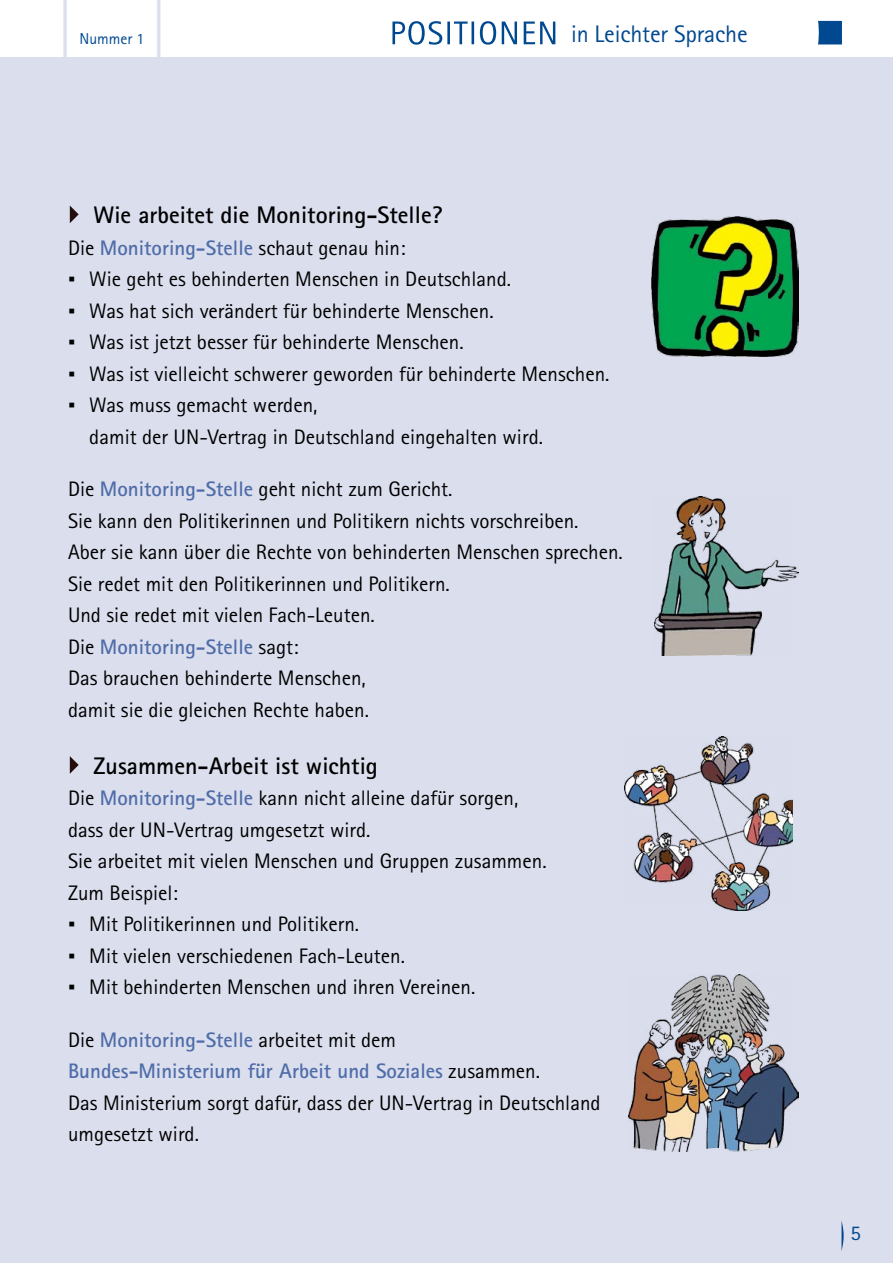
<style>
.page{position:relative;width:893px;height:1263px;background:#fff}
.page>*{position:absolute;margin:0;border:0;box-sizing:border-box;transform-origin:0 0}
.t1{font:86.7px "Rotis Sans Serif Std";color:#dbdeed;scale:.55 1}
.t2{font:700 24px "Rotis Sans Serif Std";color:#000}
.t3{font:24px "Rotis Sans Serif Std";letter-spacing:-.005em;color:#004990}
.t4{font:21px/31.5px "Rotis Sans Serif Std";color:#000}
.t5{font:700 21px "Rotis Sans Serif Std";color:#4f6da9}
.t6{font:21px "Rotis Sans Serif Std";color:#004990}
.t7{font:15.75px "Rotis Sans Serif Std";color:#004990}
.s1{font-weight:700;color:#4f6da9}
.s2{font-family:"Arial"}
.s3{font-weight:400;color:#000}
</style>
<div class="page">
<div style="left:0;top:58px;width:893px;height:1205px;background:#dbdeed"></div>
<svg style="left:818px;top:21px;width:24px;height:23px"></svg>
<svg style="left:841px;top:1221px;width:3px;height:30px"></svg>
<svg style="left:392px;top:21px;width:163px;height:24px"></svg>
<svg style="left:70px;top:206px;width:9px;height:17px"></svg>
<svg style="left:70px;top:756px;width:9px;height:18px"></svg>
<img style="left:652px;top:216px;width:146px;height:140px">
<img style="left:629px;top:974px;width:169px;height:178px">
<img style="left:655px;top:496px;width:143px;height:159px">
<img style="left:625px;top:737px;width:167px;height:173px">
<h1 class="t1" style="left:59px;top:-32px;width:24px">|</h1>
<p class="t7" style="left:79px;top:29px;width:67px">Nummer 1</p>
<h1 class="t1" style="left:153px;top:-32px;width:24px">|</h1>
<p class="t3" style="left:571px;top:20px;width:178px">in Leichter Sprache</p>
<h3 class="t2" style="left:94px;top:200px;width:350px">Wie arbeitet die Monitoring-Stelle?</h3>
<p class="t4" style="left:68px;top:232px;width:339px">Die <span class="s1">Monitoring-Stelle</span> schaut genau hin:</p>
<p class="t4" style="left:68px;top:263px;width:445px"><span class="s2">▪</span> Wie geht es behinderten Menschen in Deutschland.</p>
<p class="t4" style="left:68px;top:295px;width:427px"><span class="s2">▪</span> Was hat sich verändert für behinderte Menschen.</p>
<p class="t4" style="left:68px;top:326px;width:397px"><span class="s2">▪</span> Was ist jetzt besser für behinderte Menschen.</p>
<p class="t4" style="left:68px;top:358px;width:543px"><span class="s2">▪</span> Was ist vielleicht schwerer geworden für behinderte Menschen.</p>
<p class="t4" style="left:89px;top:389px;width:455px;text-indent:-21px"><span class="s2">▪</span> Was muss gemacht werden,<br>damit der UN-Vertrag in Deutschland eingehalten wird.</p>
<p class="t4" style="left:68px;top:473px;width:386px">Die <span class="s1">Monitoring-Stelle</span> geht nicht zum Gericht.</p>
<p class="t4" style="left:68px;top:505px;width:512px">Sie kann den Politikerinnen und Politikern nichts vorschreiben.</p>
<p class="t4" style="left:68px;top:536px;width:556px">Aber sie kann über die Rechte von behinderten Menschen sprechen.</p>
<p class="t4" style="left:68px;top:568px;width:383px">Sie redet mit den Politikerinnen und Politikern.</p>
<p class="t4" style="left:68px;top:599px;width:308px">Und sie redet mit vielen Fach-Leuten.</p>
<p class="t5" style="left:68px;top:633px;width:232px"><span class="s3">Die</span> Monitoring-Stelle <span class="s3">sagt:</span></p>
<p class="t4" style="left:68px;top:662px;width:299px">Das brauchen behinderte Menschen,</p>
<p class="t4" style="left:68px;top:694px;width:302px">damit sie die gleichen Rechte haben.</p>
<h3 class="t2" style="left:94px;top:750px;width:286px">Zusammen-Arbeit ist wichtig</h3>
<p class="t4" style="left:68px;top:782px;width:452px">Die <span class="s1">Monitoring-Stelle</span> kann nicht alleine dafür sorgen,</p>
<p class="t4" style="left:68px;top:814px;width:304px">dass der UN-Vertrag umgesetzt wird.</p>
<p class="t4" style="left:68px;top:845px;width:480px">Sie arbeitet mit vielen Menschen und Gruppen zusammen.</p>
<p class="t4" style="left:68px;top:877px;width:112px">Zum Beispiel:</p>
<p class="t4" style="left:68px;top:908px;width:293px"><span class="s2">▪</span> Mit Politikerinnen und Politikern.</p>
<p class="t4" style="left:68px;top:940px;width:338px"><span class="s2">▪</span> Mit vielen verschiedenen Fach-Leuten.</p>
<p class="t4" style="left:68px;top:971px;width:409px"><span class="s2">▪</span> Mit behinderten Menschen und ihren Vereinen.</p>
<p class="t4" style="left:68px;top:1024px;width:330px">Die <span class="s1">Monitoring-Stelle</span> arbeitet mit dem</p>
<p class="t5" style="left:68px;top:1058px;width:474px">Bundes-Ministerium für Arbeit und Soziales <span class="s3">zusammen.</span></p>
<p class="t4" style="left:68px;top:1087px;width:534px">Das Ministerium sorgt dafür, dass der UN-Vertrag in Deutschland umgesetzt wird.</p>
<p class="t6" style="left:850px;top:1220px;width:12px">5</p>
</div>
